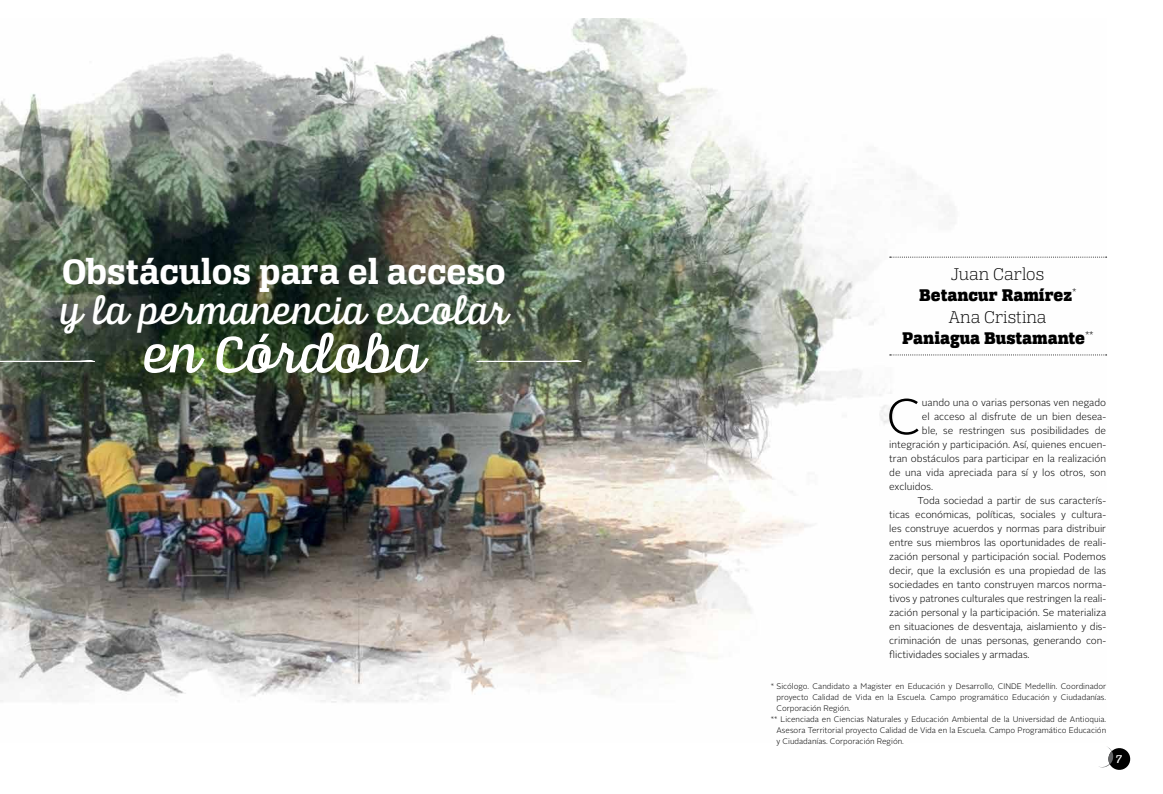
<style>
.page{position:relative;width:1163px;height:794px;background:#fff}
.page>*{position:absolute;margin:0;border:0;box-sizing:border-box;transform-origin:0 0}
.t1{font:54.4px "Alianza Script 500";color:#fff}
.t2{font:300 50px "Alright Sans";color:#000}
.t3{font:39.7px "Alianza Script 500";color:#fff}
.t4{font:37.4px "Alianza Slab 700";color:#fff}
.t5{font:18px "Alianza Slab 900";color:#000}
.t6{font:18px "Alianza Slab 200";color:#000}
.t7{font:12px "Alianza Script 500";color:#fff}
.t8{font:300 10px "Alright Sans";letter-spacing:-.005em;color:#000}
.t9{font:300 8px "Alright Sans";color:#000}
</style>
<div class="page">
<svg style="left:1099px;top:746px;width:31px;height:24px"></svg>
<img style="left:0;top:18px;width:1105px;height:685px">
<svg style="left:889px;top:257px;width:217px;height:1px"></svg>
<svg style="left:889px;top:354px;width:217px;height:1px"></svg>
<svg style="left:0;top:359px;width:96px;height:3px"></svg>
<svg style="left:475px;top:359px;width:107px;height:3px"></svg>
<h3 class="t4" style="left:62px;top:250px;width:445px">Obstáculos para el acceso</h3>
<h3 class="t3" style="left:60px;top:288px;width:448px">y la permanencia escolar</h3>
<h1 class="t1" style="left:143px;top:324px;width:282px">en Córdoba</h1>
<h3 class="t6" style="left:951px;top:263px;width:95px">Juan Carlos</h3>
<h3 class="t5" style="left:919px;top:285px;width:158px">Betancur Ramírez<sup>*</sup></h3>
<h3 class="t6" style="left:948px;top:307px;width:99px">Ana Cristina</h3>
<h3 class="t5" style="left:901px;top:328px;width:193px">Paniagua Bustamante<sup>**</sup></h3>
<h2 class="t2" style="left:886px;top:383px;width:37px">C</h2>
<p class="t8" style="left:921px;top:396px;width:186px">uando una o varias personas ven negado</p>
<p class="t8" style="left:921px;top:410px;width:186px">el acceso al disfrute de un bien desea-</p>
<p class="t8" style="left:921px;top:424px;width:186px">ble, se restringen sus posibilidades de</p>
<p class="t8" style="left:889px;top:438px;width:218px">integración y participación. Así, quienes encuen-</p>
<p class="t8" style="left:889px;top:452px;width:218px">tran obstáculos para participar en la realización</p>
<p class="t8" style="left:889px;top:466px;width:218px">de una vida apreciada para sí y los otros, son</p>
<p class="t8" style="left:889px;top:480px;width:45px">excluidos.</p>
<p class="t8" style="left:917px;top:494px;width:190px">Toda sociedad a partir de sus caracterís-</p>
<p class="t8" style="left:889px;top:508px;width:218px">ticas económicas, políticas, sociales y cultura-</p>
<p class="t8" style="left:889px;top:522px;width:218px">les construye acuerdos y normas para distribuir</p>
<p class="t8" style="left:889px;top:536px;width:218px">entre sus miembros las oportunidades de reali-</p>
<p class="t8" style="left:889px;top:550px;width:218px">zación personal y participación social. Podemos</p>
<p class="t8" style="left:889px;top:564px;width:218px">decir, que la exclusión es una propiedad de las</p>
<p class="t8" style="left:889px;top:578px;width:218px">sociedades en tanto construyen marcos norma-</p>
<p class="t8" style="left:889px;top:592px;width:218px">tivos y patrones culturales que restringen la reali-</p>
<p class="t8" style="left:889px;top:606px;width:218px">zación personal y la participación. Se materializa</p>
<p class="t8" style="left:889px;top:620px;width:218px">en situaciones de desventaja, aislamiento y dis-</p>
<p class="t8" style="left:889px;top:634px;width:218px">criminación de unas personas, generando con-</p>
<p class="t8" style="left:889px;top:648px;width:142px">flictividades sociales y armadas.</p>
<p class="t9" style="left:770px;top:680px;width:337px">* Sicólogo. Candidato a Magister en Educación y Desarrollo, CINDE Medellín. Coordinador</p>
<p class="t9" style="left:776px;top:691px;width:331px">proyecto Calidad de Vida en la Escuela. Campo programático Educación y Ciudadanías.</p>
<p class="t9" style="left:776px;top:702px;width:76px">Corporación Región.</p>
<p class="t9" style="left:770px;top:713px;width:337px">** Licenciada en Ciencias Naturales y Educación Ambiental de la Universidad de Antioquia.</p>
<p class="t9" style="left:776px;top:724px;width:331px">Asesora Territorial proyecto Calidad de Vida en la Escuela. Campo Programático Educación</p>
<p class="t9" style="left:776px;top:735px;width:129px">y Ciudadanías. Corporación Región.</p>
<p class="t7" style="left:1115px;top:752px;width:7px">7</p>
</div>
